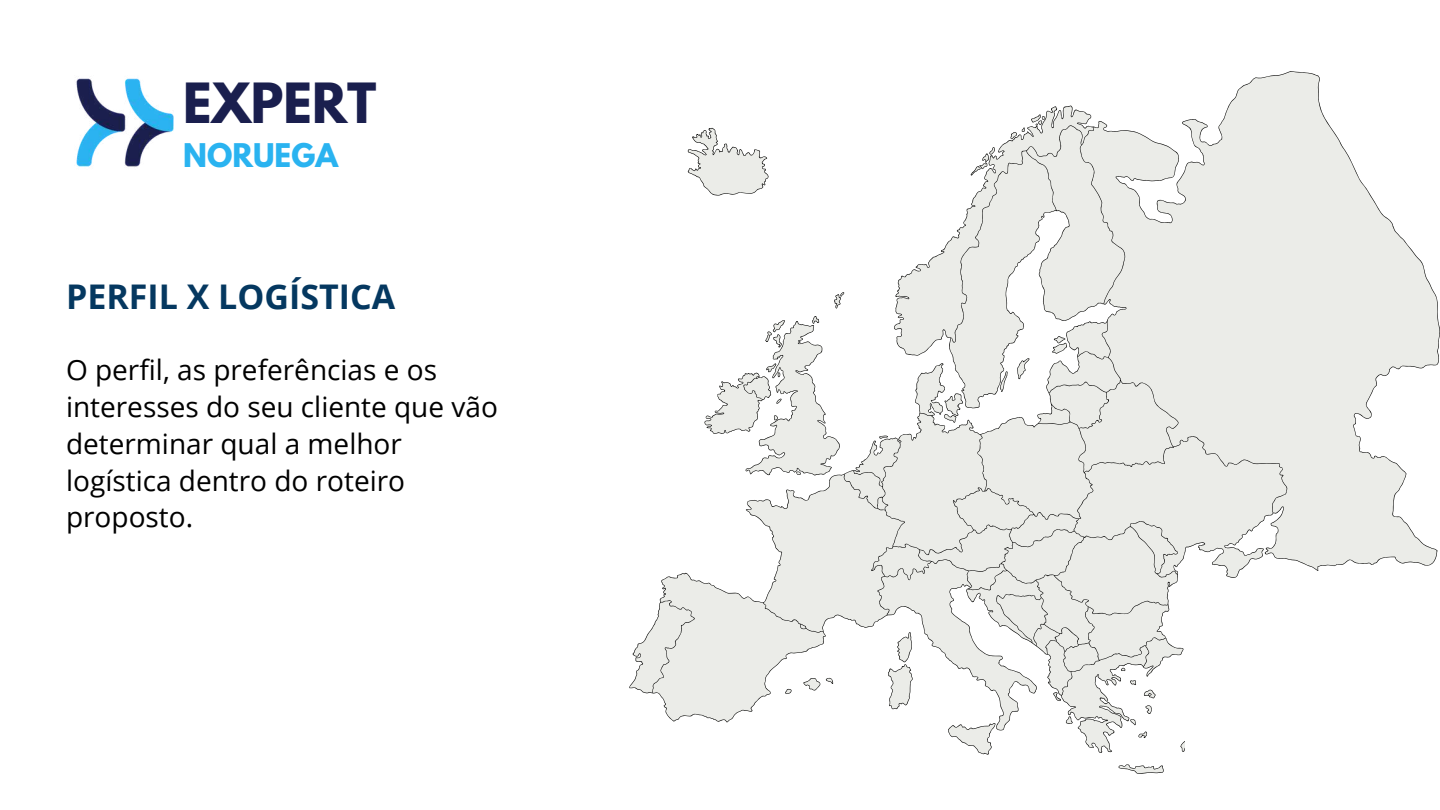
<style>
.page{position:relative;width:1440px;height:810px;background:#fff}
.page>*{position:absolute;margin:0;border:0;box-sizing:border-box;transform-origin:0 0}
.t1{font:700 49.1px "League Spartan";color:#1a1f4e}
.t2{font:700 34px "Open Sans";color:#053860}
.t3{font:700 28.9px "League Spartan";color:#2ab3f0}
.t4{font:28px/36.8px "Open Sans";color:#000}
</style>
<div class="page">
<img style="left:76px;top:78px;width:98px;height:89px">
<svg style="left:629px;top:71px;width:811px;height:703px"></svg>
<div style="left:1185px;top:655px;width:140px;height:148px;background:#fff"></div>
<h1 class="t1" style="left:183px;top:78px;width:195px">EXPERT</h1>
<p class="t3" style="left:183px;top:141px;width:156px">NORUEGA</p>
<p class="t2" style="left:66px;top:273px;width:331px">PERFIL X LOGÍSTICA</p>
<p class="t4" style="left:66px;top:351px;width:433px">O perfil, as preferências e os interesses do seu cliente que vão determinar qual a melhor logística dentro do roteiro proposto.</p>
</div>
